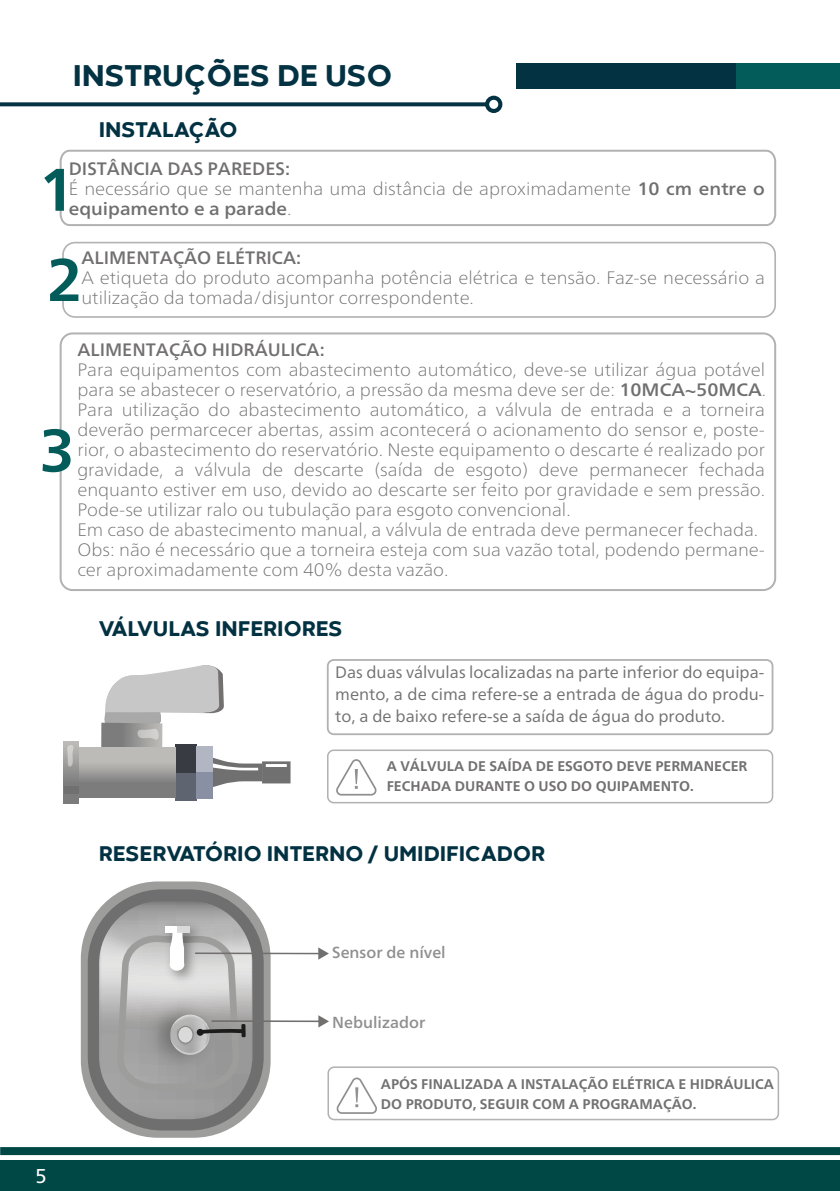
<style>
.page{position:relative;width:840px;height:1191px;background:#fff}
.page>*{position:absolute;margin:0;border:0;box-sizing:border-box;transform-origin:0 0}
.t1{font:700 60px "Frutiger Neue LT";color:#045c5a}
.t2{font:800 31px "Codec Warm Trial";color:#033243}
.t3{font:800 22px "Codec Warm Trial";color:#023142}
.t4{font:20px "Frutiger Neue LT";color:#fff}
.t5{font:100 18px/20px "Frutiger Neue LT";color:#6f6f6f;scale:1.05 1}
.t6{font:500 18px "Frutiger Neue LT";color:#716f6f}
.t7{font:16.6px/22px "Frutiger Neue LT";color:#727070;text-align:justify}
.t8{font:500 16px "Frutiger Neue LT";color:#908f8f}
.t9{font:700 14px/20px "Frutiger Neue LT";color:#717171}
.t10{font:700 14px/20px "Frutiger Neue LT";color:#716f6f}
.s1{font-weight:500;color:#716f6f}
.s2{font-weight:500}
</style>
<div class="page">
<div style="left:0;top:1160px;width:839px;height:31px;background:#004846"></div>
<div style="left:0;top:1147px;width:839px;height:8px;background:#004846"></div>
<svg style="left:0;top:102px;width:485px;height:4px;background:#184353"></svg>
<div style="left:485px;top:96px;width:17px;height:17px;background:#033243;border-radius:50%"></div>
<div style="left:489px;top:100px;width:9px;height:9px;background:#fff;border-radius:50%"></div>
<div style="left:516px;top:63px;width:323px;height:26px;background:#033243"></div>
<div style="left:736px;top:63px;width:103px;height:26px;background:#045c5a"></div>
<svg style="left:59px;top:149px;width:717px;height:77px"></svg>
<div style="left:62px;top:242px;width:713px;height:76px;border:2px solid #b3b2b2;border-radius:12px"></div>
<div style="left:38px;top:258px;width:37px;height:41px;background:#fff;border-radius:50%"></div>
<div style="left:60px;top:332px;width:715px;height:259px;border:2px solid #b3b2b2;border-radius:12px"></div>
<div style="left:30px;top:430px;width:38px;height:41px;background:#fff;border-radius:50%"></div>
<div style="left:327px;top:749px;width:445px;height:54px;border:2px solid #b3b2b2;border-radius:6px"></div>
<div style="left:327px;top:1066px;width:451px;height:54px;border:2px solid #b3b2b2;border-radius:6px"></div>
<div style="left:326px;top:659px;width:447px;height:76px;border:2px solid #b3b2b2;border-radius:6px"></div>
<svg style="left:336px;top:759px;width:40px;height:36px"></svg>
<div style="left:175px;top:772px;width:21px;height:29px;background:#5f6471"></div>
<div style="left:77px;top:747px;width:98px;height:50px;background:linear-gradient(to bottom,#cccac5,#717273)"></div>
<div style="left:196px;top:772px;width:17px;height:27px;background:#8990a3"></div>
<svg style="left:101px;top:665px;width:189px;height:132px"></svg>
<svg style="left:64px;top:741px;width:15px;height:62px"></svg>
<div style="left:64px;top:786px;width:15px;height:7px;background:#6d6c6c"></div>
<svg style="left:67px;top:745px;width:6px;height:21px"></svg>
<svg style="left:336px;top:1077px;width:41px;height:36px"></svg>
<div style="left:81px;top:881px;width:189px;height:256px;background:#9d9d9c;border-radius:77px"></div>
<div style="left:88px;top:889px;width:175px;height:241px;border:11px solid #6f6f6f;border-radius:68px"></div>
<svg style="left:98px;top:899px;width:155px;height:224px"></svg>
<div style="left:197px;top:1028px;width:6px;height:7px;background:#1c1c1b;border-radius:50%"></div>
<svg style="left:241px;top:1024px;width:4px;height:13px"></svg>
<svg style="left:318px;top:947px;width:11px;height:12px"></svg>
<hr style="left:195px;top:952px;width:123px;height:2px;background:#726f6f">
<svg style="left:318px;top:1015px;width:11px;height:12px"></svg>
<hr style="left:211px;top:1020px;width:112px;height:2px;background:#726f6f">
<h2 class="t2" style="left:73px;top:56px;width:321px">INSTRUÇÕES DE USO</h2>
<p class="t3" style="left:99px;top:115px;width:140px">INSTALAÇÃO</p>
<h1 class="t1" style="left:39px;top:154px;width:37px">1</h1>
<p class="t5" style="left:69px;top:158px;width:664px"><span class="s1">DISTÂNCIA DAS PAREDES:<br></span>É necessário que se mantenha uma distância de aproximadamente <span class="s2">10 cm entre o equipamento e a parade</span>.</p>
<p class="t6" style="left:81px;top:247px;width:221px">ALIMENTAÇÃO ELÉTRICA:</p>
<p class="t5" style="left:81px;top:268px;width:652px">A etiqueta do produto acompanha potência elétrica e tensão. Faz-se necessário a utilização da tomada/disjuntor correspondente.</p>
<p class="t6" style="left:77px;top:339px;width:249px">ALIMENTAÇÃO HIDRÁULICA:</p>
<p class="t5" style="left:77px;top:360px;width:657px">Para equipamentos com abastecimento automático, deve-se utilizar água potável para se abastecer o reservatório, a pressão da mesma deve ser de: <span class="s2">10MCA~50MCA</span>.<br>Para utilização do abastecimento automático, a válvula de entrada e a torneira deverão permarcecer abertas, assim acontecerá o acionamento do sensor e, poste&shy;rior, o abastecimento do reservatório. Neste equipamento o descarte é realizado por gravidade, a válvula de descarte (saída de esgoto) deve permanecer fechada enquanto estiver em uso, devido ao descarte ser feito por gravidade e sem pressão.<br>Pode-se utilizar ralo ou tubulação para esgoto convencional.<br>Em caso de abastecimento manual, a válvula de entrada deve permanecer fechada.<br>Obs: não é necessário que a torneira esteja com sua vazão total, podendo permane&shy;cer aproximadamente com 40% desta vazão.</p>
<h1 class="t1" style="left:47px;top:244px;width:37px">2</h1>
<h1 class="t1" style="left:39px;top:415px;width:37px">3</h1>
<p class="t3" style="left:99px;top:614px;width:245px">VÁLVULAS INFERIORES</p>
<p class="t7" style="left:335px;top:661px;width:430px">Das duas válvulas localizadas na parte inferior do equipa&shy;mento, a de cima refere-se a entrada de água do produ&shy;to, a de baixo refere-se a saída de água do produto.</p>
<p class="t10" style="left:386px;top:756px;width:362px">A VÁLVULA DE SAÍDA DE ESGOTO DEVE PERMANECER<br>FECHADA DURANTE O USO DO QUIPAMENTO.</p>
<p class="t3" style="left:99px;top:840px;width:447px">RESERVATÓRIO INTERNO / UMIDIFICADOR</p>
<p class="t8" style="left:332px;top:943px;width:115px">Sensor de nível</p>
<p class="t8" style="left:332px;top:1012px;width:94px">Nebulizador</p>
<p class="t4" style="left:35px;top:1164px;width:13px">5</p>
<p class="t9" style="left:380px;top:1074px;width:394px">APÓS FINALIZADA A INSTALAÇÃO ELÉTRICA E HIDRÁULICA<br>DO PRODUTO, SEGUIR COM A PROGRAMAÇÃO.</p>
</div>
